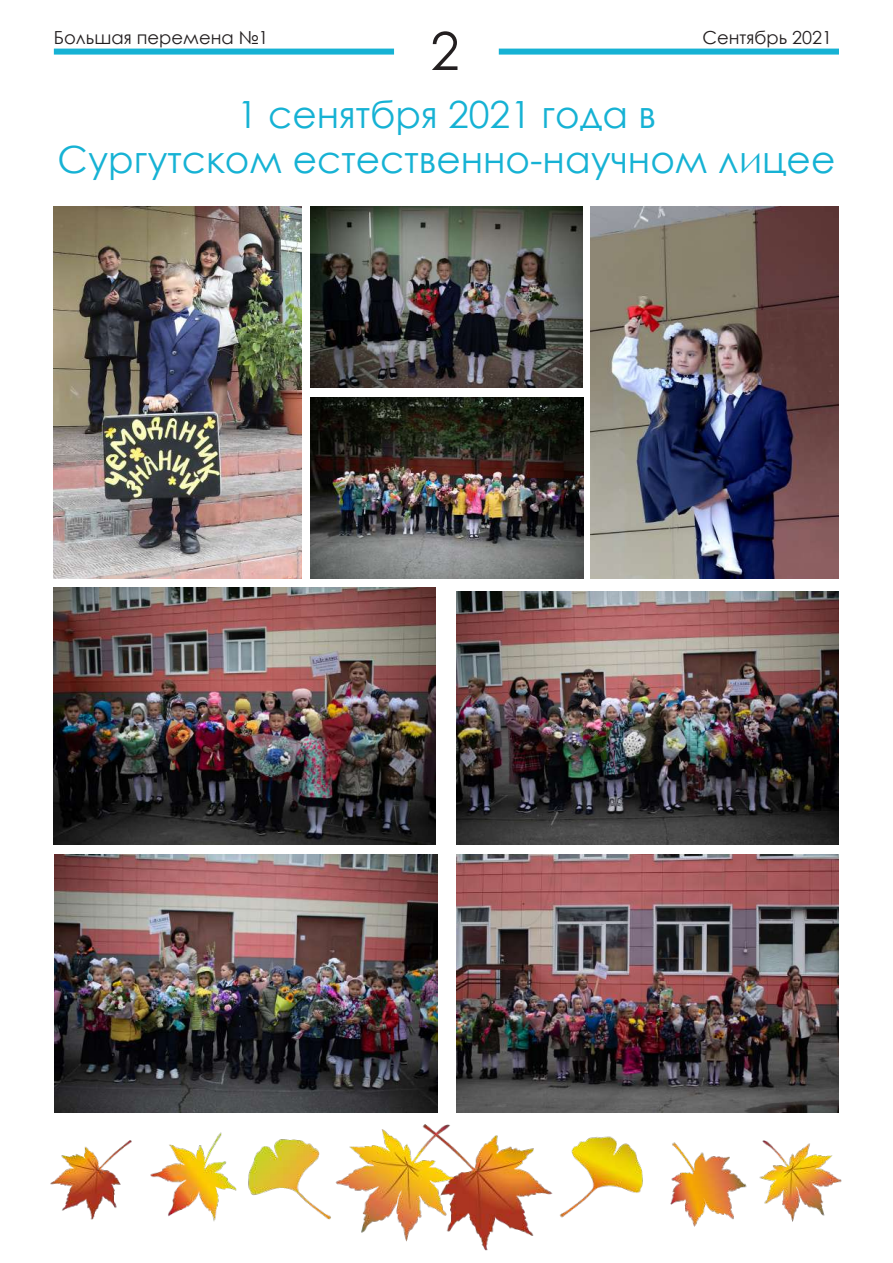
<style>
.page{position:relative;width:893px;height:1263px;background:#fff}
.page>*{position:absolute;margin:0;border:0;box-sizing:border-box;transform-origin:0 0}
.t1{font:52.5px "Century Gothic";color:#231f20}
.t2{font:37.5px/45px "Century Gothic";color:#16b2d4;text-align:center}
.t3{font:18px "Century Gothic";color:#231f20}
</style>
<div class="page">
<img style="left:54px;top:206px;width:247px;height:373px">
<img style="left:591px;top:207px;width:248px;height:372px">
<img style="left:310px;top:206px;width:273px;height:182px">
<img style="left:310px;top:397px;width:274px;height:182px">
<img style="left:456px;top:592px;width:383px;height:252px">
<img style="left:53px;top:587px;width:383px;height:257px">
<img style="left:55px;top:854px;width:382px;height:259px">
<img style="left:456px;top:854px;width:383px;height:259px">
<div style="left:54px;top:49px;width:340px;height:6px;background:#16b2d4"></div>
<div style="left:499px;top:49px;width:340px;height:6px;background:#16b2d4"></div>
<img style="left:50px;top:1124px;width:792px;height:127px">
<p class="t3" style="left:54px;top:25px;width:216px">Большая перемена №1</p>
<p class="t3" style="left:702px;top:25px;width:131px">Сентябрь 2021</p>
<h1 class="t1" style="left:430px;top:14px;width:31px">2</h1>
<p class="t2" style="left:58px;top:92px;width:779px">1 сенятбря 2021 года в<br>Сургутском естественно-научном лицее</p>
</div>
